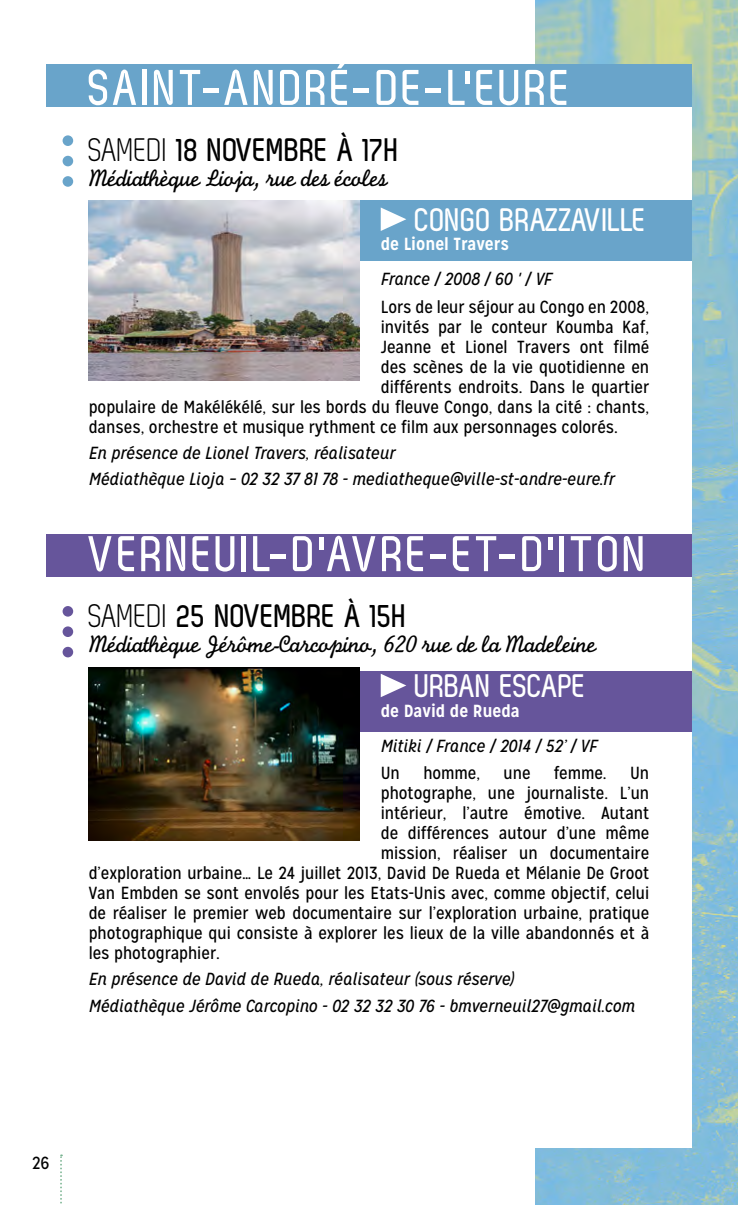
<style>
.page{position:relative;width:738px;height:1205px;background:#fff}
.page>*{position:absolute;margin:0;border:0;box-sizing:border-box;transform-origin:0 0}
.t1{font:700 50px "Zag";color:#fff}
.t2{font:700 32.5px "Zag";color:#000}
.t3{font:700 32.5px "Zag";color:#fff}
.t4{font:25px "Monoline Script MT Std";letter-spacing:-.03em;color:#000}
.t5{font:17.5px "Mission Gothic";color:#000}
.t6{font:italic 17.5px/26.2px "Mission Gothic";color:#000}
.t7{font:700 17.5px "Mission Gothic";color:#fff}
.s1{font-family:"Zag Normal";font-weight:400}
</style>
<div class="page">
<img style="left:535px;top:0;width:202px;height:1205px">
<div style="left:46px;top:64px;width:644px;height:1084px;background:#fff"></div>
<div style="left:46px;top:64px;width:645px;height:42px;background:#69a4ca"></div>
<div style="left:46px;top:534px;width:645px;height:43px;background:#66559b"></div>
<svg style="left:63px;top:135px;width:10px;height:52px"></svg>
<svg style="left:63px;top:606px;width:10px;height:51px"></svg>
<div style="left:89px;top:201px;width:602px;height:60px;background:#69a4ca"></div>
<div style="left:89px;top:671px;width:602px;height:61px;background:#66559b"></div>
<img style="left:89px;top:201px;width:270px;height:180px">
<svg style="left:380px;top:207px;width:26px;height:24px"></svg>
<img style="left:89px;top:667px;width:270px;height:173px">
<svg style="left:380px;top:674px;width:26px;height:23px"></svg>
<svg style="left:60px;top:1154px;width:2px;height:50px"></svg>
<h1 class="t1" style="left:89px;top:60px;width:190px">SAINT-ANDRÉ</h1>
<h1 class="t1" style="left:353px;top:60px;width:146px">-DE-L'EURE</h1>
<h2 class="t2" style="left:89px;top:131px;width:312px"><span class="s1">SAMEDI</span> 18 NOVEMBRE À 17H</h2>
<h3 class="t4" style="left:89px;top:163px;width:300px">Médiathèque Lioja, rue des écoles</h3>
<h2 class="t3" style="left:415px;top:202px;width:233px">CONGO BRAZZAVILLE</h2>
<p class="t7" style="left:380px;top:233px;width:130px">de Lionel Travers</p>
<p class="t6" style="left:380px;top:266px;width:173px">France / 2008 / 60 ' / VF</p>
<p class="t5" style="left:380px;top:296px;width:270px">Lors de leur séjour au Congo en 2008,</p>
<p class="t5" style="left:380px;top:316px;width:270px">invités par le conteur Koumba Kaf,</p>
<p class="t5" style="left:380px;top:336px;width:270px">Jeanne et Lionel Travers ont filmé</p>
<p class="t5" style="left:380px;top:356px;width:270px">des scènes de la vie quotidienne en</p>
<p class="t5" style="left:380px;top:376px;width:270px">différents endroits. Dans le quartier</p>
<p class="t5" style="left:89px;top:396px;width:561px">populaire de Makélékélé, sur les bords du fleuve Congo, dans la cité : chants,</p>
<p class="t5" style="left:89px;top:416px;width:530px">danses, orchestre et musique rythment ce film aux personnages colorés.</p>
<p class="t6" style="left:89px;top:440px;width:527px">En présence de Lionel Travers, réalisateur<br>Médiathèque Lioja – 02 32 37 81 78 - mediatheque@ville-st-andre-eure.fr</p>
<h1 class="t1" style="left:89px;top:526px;width:24px">VERNEUI</h1>
<h1 class="t1" style="left:253px;top:526px;width:328px">L-D'AVRE-ET-D'ITON</h1>
<h2 class="t2" style="left:89px;top:598px;width:319px"><span class="s1">SAMEDI</span> 25 NOVEMBRE À 15H</h2>
<h3 class="t4" style="left:89px;top:629px;width:509px">Médiathèque Jérôme-Carcopino, 620 rue de la Madeleine</h3>
<h2 class="t3" style="left:415px;top:668px;width:173px">URBAN ESCAPE</h2>
<p class="t7" style="left:380px;top:699px;width:140px">de David de Rueda</p>
<p class="t6" style="left:380px;top:732px;width:218px">Mitiki / France / 2014 / 52’ / VF</p>
<p class="t5" style="left:380px;top:762px;width:21px">Un</p>
<p class="t5" style="left:423px;top:762px;width:58px">homme,</p>
<p class="t5" style="left:503px;top:762px;width:29px">une</p>
<p class="t5" style="left:553px;top:762px;width:54px">femme.</p>
<p class="t5" style="left:629px;top:762px;width:21px">Un</p>
<p class="t5" style="left:380px;top:782px;width:270px">photographe, une journaliste. L’un</p>
<p class="t5" style="left:380px;top:802px;width:270px">intérieur, l’autre émotive. Autant</p>
<p class="t5" style="left:380px;top:822px;width:270px">de différences autour d’une même</p>
<p class="t5" style="left:380px;top:842px;width:270px">mission, réaliser un documentaire</p>
<p class="t5" style="left:89px;top:862px;width:561px">d’exploration urbaine… Le 24 juillet 2013, David De Rueda et Mélanie De Groot</p>
<p class="t5" style="left:89px;top:882px;width:561px">Van Embden se sont envolés pour les Etats-Unis avec, comme objectif, celui</p>
<p class="t5" style="left:89px;top:902px;width:561px">de réaliser le premier web documentaire sur l’exploration urbaine, pratique</p>
<p class="t5" style="left:89px;top:922px;width:561px">photographique qui consiste à explorer les lieux de la ville abandonnés et à</p>
<p class="t5" style="left:89px;top:942px;width:133px">les photographier.</p>
<p class="t6" style="left:89px;top:966px;width:547px">En présence de David de Rueda, réalisateur (sous réserve)<br>Médiathèque Jérôme Carcopino - 02 32 32 30 76 - bmverneuil27@gmail.com</p>
<p class="t5" style="left:32px;top:1152px;width:19px">26</p>
</div>
